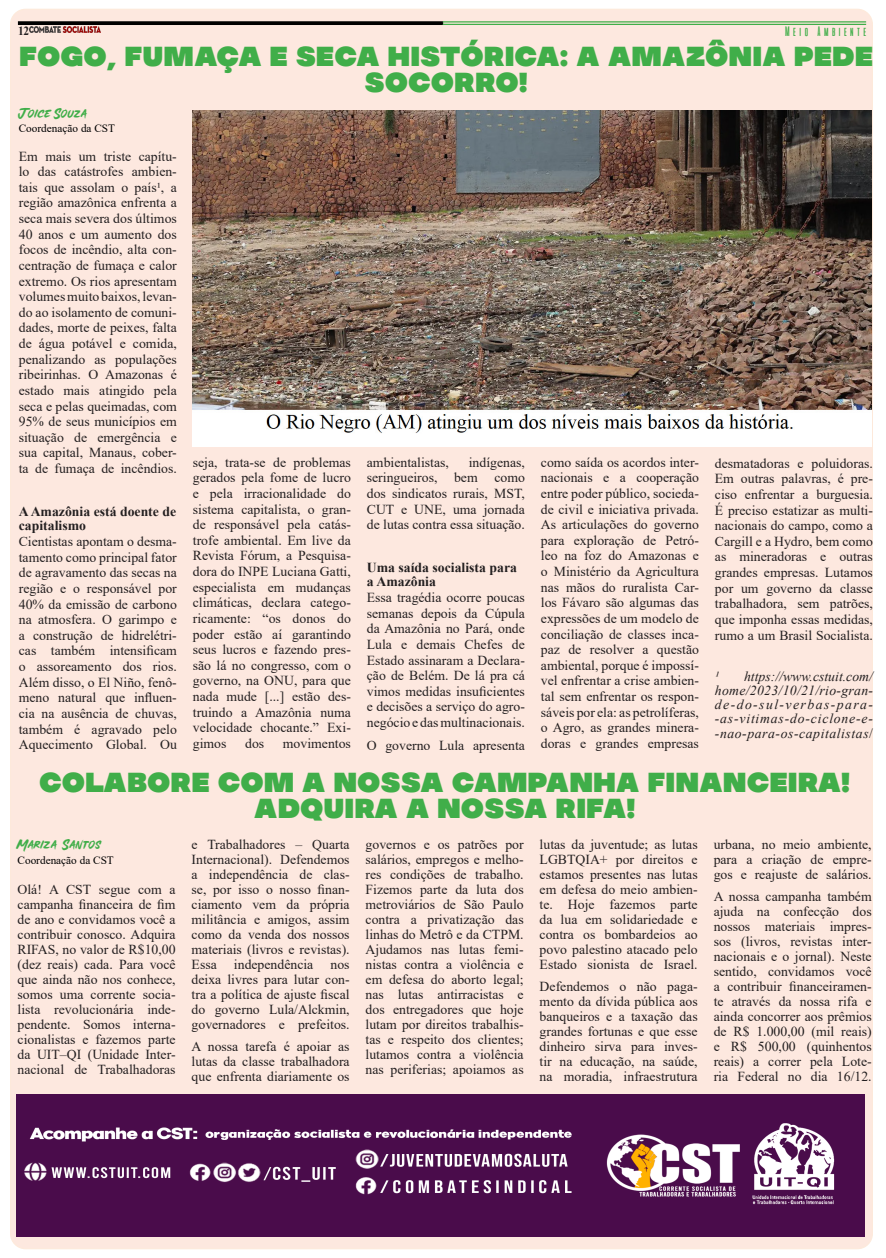
<style>
.page{position:relative;width:886px;height:1258px;background:#fff}
.page>*{position:absolute;margin:0;border:0;box-sizing:border-box;transform-origin:0 0}
.t1{font:27.5px/26.2px "MADE Soulmaze";color:#40ae49;text-align:center}
.t2{font:13.75px/15.6px "Times New Roman";color:#231f20;text-align:justify}
.t3{font:italic 13.75px/13.8px "Times New Roman";letter-spacing:.04em;color:#231f20;text-align:justify}
.SubT{font:700 13.75px/14.4px "Times New Roman";color:#231f20}
.t4{font:13.75px "MADE Soulmaze Brush";letter-spacing:.015em;color:#40ae49}
.t5{font:13.75px "aliensandcows";letter-spacing:.06em;color:#40ae49}
.t6{font:700 12.5px "Times New Roman";color:#231f20;scale:.91 1}
.SubT-2{font:11.25px "Times New Roman";color:#000}
.s1{font-style:normal}
</style>
<div class="page">
<div style="left:11px;top:9px;width:861px;height:1240px;background:#fde8df;border-radius:15px"></div>
<svg style="left:18px;top:21px;width:425px;height:4px;background:#100f0e"></svg>
<img style="left:29px;top:27px;width:72px;height:5px">
<hr style="left:443px;top:21px;width:423px;height:2px;background:#40ae49">
<hr style="left:443px;top:24px;width:423px;height:1px;background:#40ae49">
<img style="left:17px;top:1095px;width:848px;height:142px">
<img style="left:193px;top:111px;width:679px;height:335px">
<p class="t6" style="left:18px;top:22px;width:14px">12</p>
<p class="t5" style="left:784px;top:24px;width:85px">Meio Ambiente</p>
<p class="t1" style="left:19px;top:43px;width:855px">FOGO, FUMAÇA E SECA HISTÓRICA: A AMAZÔNIA PEDE<br>SOCORRO!</p>
<p class="t4" style="left:19px;top:105px;width:70px">Joice Souza</p>
<p class="SubT-2" style="left:19px;top:121px;width:98px">Coordenação da CST</p>
<p class="t2" style="left:19px;top:148px;width:160px">Em mais um triste capítu&shy;lo das catástrofes ambien&shy;tais que assolam o país¹, a região amazônica enfrenta a seca mais severa dos últimos 40 anos e um aumento dos focos de incêndio, alta con&shy;centração de fumaça e calor extremo. Os rios apresentam volumes muito baixos, levan&shy;do ao isolamento de comuni&shy;dades, morte de peixes, falta de água potável e comida, penalizando as populações ribeirinhas. O Amazonas é estado mais atingido pela seca e pelas queimadas, com 95% de seus municípios em situação de emergência e sua capital, Manaus, cober&shy;ta de fumaça de incêndios.</p>
<p class="SubT" style="left:19px;top:504px;width:159px">A Amazônia está doente de capitalismo</p>
<p class="t2" style="left:19px;top:533px;width:160px">Cientistas apontam o desma&shy;tamento como principal fator de agravamento das secas na região e o responsável por 40% da emissão de carbono na atmosfera. O garimpo e a construção de hidrelétri&shy;cas também intensificam o assoreamento dos rios.<br>Além disso, o El Niño, fenô&shy;meno natural que influen&shy;cia na ausência de chuvas, também é agravado pelo Aquecimento Global. Ou</p>
<p class="t2" style="left:193px;top:454px;width:160px">seja, trata-se de problemas gerados pela fome de lucro e pela irracionalidade do sistema capitalista, o gran&shy;de responsável pela catás&shy;trofe ambiental. Em live da Revista Fórum, a Pesquisa&shy;dora do INPE Luciana Gatti, especialista em mudanças climáticas, declara catego&shy;ricamente: “os donos do poder estão aí garantindo seus lucros e fazendo pres&shy;são lá no congresso, com o governo, na ONU, para que nada mude [...] estão des&shy;truindo a Amazônia numa velocidade chocante.” Exi&shy;gimos</p>
<p class="t2" style="left:245px;top:735px;width:21px">dos</p>
<p class="t2" style="left:283px;top:735px;width:69px">movimentos</p>
<p class="t2" style="left:367px;top:454px;width:160px;text-indent:102px">indígenas, seringueiros, bem como dos sindicatos rurais, MST, CUT e UNE, uma jornada de lutas contra essa situação.</p>
<p class="SubT" style="left:367px;top:560px;width:152px">Uma saída socialista para a Amazônia</p>
<p class="t2" style="left:367px;top:589px;width:160px">Essa tragédia ocorre poucas semanas depois da Cúpula da Amazônia no Pará, onde Lula e demais Chefes de Estado assinaram a Declara&shy;ção de Belém. De lá pra cá vimos medidas insuficientes e decisões a serviço do agro&shy;negócio e das multinacionais.</p>
<p class="t2" style="left:367px;top:737px;width:160px">O governo Lula apresenta</p>
<p class="t2" style="left:367px;top:454px;width:84px">ambientalistas,</p>
<p class="t2" style="left:541px;top:454px;width:160px">como saída os acordos inter&shy;nacionais e a cooperação entre poder público, socieda&shy;de civil e iniciativa privada.<br>As articulações do governo para exploração de Petró&shy;leo na foz do Amazonas e o Ministério da Agricultura nas mãos do ruralista Car&shy;los Fávaro são algumas das expressões de um modelo de conciliação de classes inca&shy;paz de resolver a questão ambiental, porque é impossí&shy;vel enfrentar a crise ambien&shy;tal sem enfrentar os respon&shy;sáveis por ela: as petrolíferas, o Agro, as grandes minera&shy;doras e grandes empresas</p>
<p class="t2" style="left:715px;top:455px;width:160px">desmatadoras e poluidoras.<br>Em outras palavras, é pre&shy;ciso enfrentar a burguesia.<br>É preciso estatizar as multi&shy;nacionais do campo, como a Cargill e a Hydro, bem como as mineradoras e outras grandes empresas. Lutamos por um governo da classe trabalhadora, sem patrões, que imponha essas medidas, rumo a um Brasil Socialista.</p>
<p class="t3" style="left:715px;top:669px;width:160px;text-indent:29px">https://www.cstuit.com/ home/2023/10/21/rio-gran&shy;de-do-sul-verbas-para--as-vitimas-do-ciclone-e-</p>
<p class="t3" style="left:715px;top:726px;width:160px">-nao-para-os-capitalistas<span class="s1">/</span></p>
<p class="t3" style="left:715px;top:669px;width:6px">¹</p>
<p class="t1" style="left:39px;top:769px;width:813px">COLABORE COM A NOSSA CAMPANHA FINANCEIRA!<br>ADQUIRA A NOSSA RIFA!</p>
<p class="t4" style="left:18px;top:835px;width:85px">Mariza Santos</p>
<p class="SubT-2" style="left:18px;top:853px;width:98px">Coordenação da CST</p>
<p class="t2" style="left:18px;top:881px;width:160px;line-height:15px">Olá! A CST segue com a campanha financeira de fim de ano e convidamos você a contribuir conosco. Adquira RIFAS, no valor de R$10,00 (dez reais) cada. Para você que ainda não nos conhece, somos uma corrente socia&shy;lista revolucionária inde&shy;pendente. Somos interna&shy;cionalistas e fazemos parte da UIT–QI (Unidade Inter&shy;nacional de Trabalhadoras</p>
<p class="t2" style="left:192px;top:837px;width:160px;line-height:15px">e Trabalhadores – Quarta Internacional). Defendemos a independência de clas&shy;se, por isso o nosso finan&shy;ciamento vem da própria militância e amigos, assim como da venda dos nossos materiais (livros e revistas).<br>Essa independência nos deixa livres para lutar con&shy;tra a política de ajuste fiscal do governo Lula/Alckmin, governadores e prefeitos.</p>
<p class="t2" style="left:192px;top:1039px;width:160px;line-height:15px">A nossa tarefa é apoiar as lutas da classe trabalhadora que enfrenta diariamente os</p>
<p class="t2" style="left:366px;top:837px;width:160px;line-height:15px">governos e os patrões por salários, empregos e melho&shy;res condições de trabalho.<br>Fizemos parte da luta dos metroviários de São Paulo contra a privatização das linhas do Metrô e da CTPM.<br>Ajudamos nas lutas femi&shy;nistas contra a violência e em defesa do aborto legal; nas lutas antirracistas e dos entregadores que hoje lutam por direitos trabalhis&shy;tas e respeito dos clientes; lutamos contra a violência nas periferias; apoiamos as</p>
<p class="t2" style="left:540px;top:837px;width:160px;line-height:15px">lutas da juventude; as lutas LGBTQIA+ por direitos e estamos presentes nas lutas em defesa do meio ambien&shy;te. Hoje fazemos parte da lua em solidariedade e contra os bombardeios ao povo palestino atacado pelo Estado sionista de Israel.</p>
<p class="t2" style="left:540px;top:979px;width:160px;line-height:15px">Defendemos o não paga&shy;mento da dívida pública aos banqueiros e a taxação das grandes fortunas e que esse dinheiro sirva para inves&shy;tir na educação, na saúde, na moradia, infraestrutura</p>
<p class="t2" style="left:714px;top:837px;width:160px;line-height:15px">urbana, no meio ambiente, para a criação de empre&shy;gos e reajuste de salários.</p>
<p class="t2" style="left:714px;top:889px;width:160px;line-height:15px">A nossa campanha também ajuda na confecção dos nossos materiais impres&shy;sos (livros, revistas inter&shy;nacionais e o jornal). Neste sentido, convidamos você a contribuir financeiramen&shy;te através da nossa rifa e ainda concorrer aos prêmios de R$ 1.000,00 (mil reais) e R$ 500,00 (quinhentos reais) a correr pela Lote&shy;ria Federal no dia 16/12.</p>
</div>
